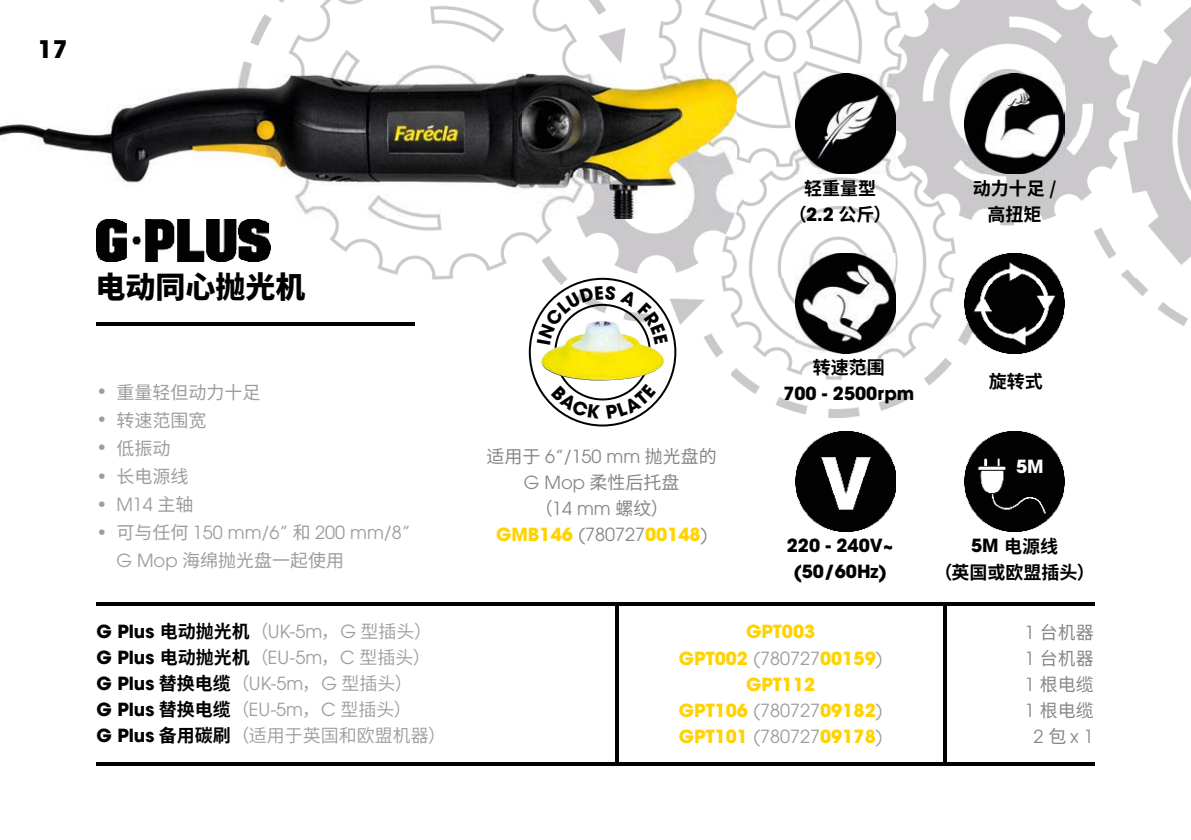
<style>
.page{position:relative;width:1191px;height:840px;background:#fff}
.page>*{position:absolute;margin:0;border:0;box-sizing:border-box;transform-origin:0 0}
.t1{font:800 30px "Source Han Sans CN";color:#000}
.t2{font:700 24px "ITC Avant Garde Pro";color:#000}
.t3{font:18px/26px "Source Han Sans CN";color:#9d9d9c}
.t4{font:700 18px/26px "ITC Avant Garde Pro";color:#ffd300;text-align:center}
.t5{font:700 18px/26px "Source Han Sans CN";color:#000;text-align:center}
.t6{font:18px "Source Han Sans CN";color:#9d9d9c}
.t7{font:18px/26px "Source Han Sans CN";color:#878787;text-align:justify}
.t8{font:700 18px/26px "ITC Avant Garde Pro";color:#000;text-align:center}
.t9{font:18px "ITC Avant Garde Pro";color:#9d9d9c}
.t10{font:18px "ITC Avant Garde Pro";color:#878787}
.t11{font:700 18px "ITC Avant Garde Pro";color:#fff}
.s1{font-family:"ITC Avant Garde Pro"}
.s2{font-family:"Source Han Sans CN"}
.s3{font-family:"ITC Avant Garde Pro";font-weight:700;color:#000}
.s4{font-weight:700;color:#000}
.s5{font-weight:400;color:#878787}
.s6{font-weight:400;color:#9d9d9c}
</style>
<div class="page">
<img style="left:240px;top:0;width:951px;height:138px">
<img style="left:732px;top:138px;width:459px;height:140px">
<img style="left:246px;top:218px;width:486px;height:187px">
<img style="left:731px;top:278px;width:71px;height:136px">
<img style="left:873px;top:278px;width:315px;height:133px">
<img style="left:802px;top:353px;width:71px;height:64px">
<img style="left:796px;top:431px;width:100px;height:100px">
<img style="left:964px;top:74px;width:100px;height:100px">
<img style="left:796px;top:74px;width:100px;height:100px">
<img style="left:96px;top:219px;width:174px;height:42px">
<hr style="left:96px;top:602px;width:998px;height:3px;background:#000">
<hr style="left:96px;top:762px;width:998px;height:3px;background:#000">
<hr style="left:615px;top:603px;width:3px;height:161px;background:#000">
<hr style="left:943px;top:603px;width:3px;height:161px;background:#000">
<img style="left:964px;top:431px;width:100px;height:100px">
<img style="left:796px;top:253px;width:100px;height:100px">
<img style="left:964px;top:253px;width:100px;height:100px">
<img style="left:541px;top:344px;width:123px;height:36px">
<img style="left:0;top:74px;width:737px;height:144px">
<hr style="left:96px;top:322px;width:318px;height:4px;background:#000">
<svg style="left:537px;top:285px;width:131px;height:59px"></svg>
<svg style="left:551px;top:385px;width:49px;height:34px"></svg>
<svg style="left:606px;top:383px;width:50px;height:35px"></svg>
<h2 class="t2" style="left:38px;top:33px;width:31px">17</h2>
<h1 class="t1" style="left:96px;top:269px;width:212px">电动同心抛光机</h1>
<p class="t6" style="left:96px;top:381px;width:165px"><span class="s1">•</span> 重量轻但动力十足</p>
<p class="t6" style="left:96px;top:409px;width:111px"><span class="s1">•</span> 转速范围宽</p>
<p class="t6" style="left:96px;top:437px;width:75px"><span class="s1">•</span> 低振动</p>
<p class="t6" style="left:96px;top:465px;width:93px"><span class="s1">•</span> 长电源线</p>
<p class="t9" style="left:96px;top:492px;width:98px">• M14 <span class="s2">主轴</span></p>
<p class="t9" style="left:96px;top:520px;width:315px">• <span class="s2">可与任何</span> 150 mm/6” <span class="s2">和</span> 200 mm/8”</p>
<p class="t6" style="left:116px;top:549px;width:229px"><span class="s1">G Mop</span> 海绵抛光盘一起使用</p>
<p class="t3" style="left:96px;top:618px;width:351px"><span class="s3">G Plus</span> <span class="s4">电动抛光机</span>（<span class="s1">UK-5m</span>，<span class="s1">G</span> 型插头）<br><span class="s3">G Plus</span> <span class="s4">电动抛光机</span>（<span class="s1">EU-5m</span>，<span class="s1">C</span> 型插头）<br><span class="s3">G Plus</span> <span class="s4">替换电缆</span>（<span class="s1">UK-5m</span>，<span class="s1">G</span> 型插头）<br><span class="s3">G Plus</span> <span class="s4">替换电缆</span>（<span class="s1">EU-5m</span>，<span class="s1">C</span> 型插头）<br><span class="s3">G Plus</span> <span class="s4">备用碳刷</span>（适用于英国和欧盟机器）</p>
<p class="t5" style="left:788px;top:176px;width:104px">轻重量型（<span class="s1">2.2</span> 公斤）</p>
<p class="t5" style="left:972px;top:176px;width:85px">动力十足 /高扭矩</p>
<p class="t10" style="left:486px;top:445px;width:232px"><span class="s2">适用于</span> 6”/150 mm <span class="s2">抛光盘的</span></p>
<p class="t7" style="left:524px;top:469px;width:157px;text-align:center"><span class="s1">G Mop</span> 柔性后托盘（<span class="s1">14 mm</span> 螺纹）</p>
<p class="t4" style="left:496px;top:521px;width:213px">GMB146 <span class="s5">(780727</span>00148<span class="s5">)</span></p>
<p class="t5" style="left:813px;top:354px;width:73px">转速范围</p>
<p class="t8" style="left:783px;top:379px;width:132px">700 - 2500rpm</p>
<p class="t8" style="left:787px;top:532px;width:108px">220 - 240V~ (50/60Hz)</p>
<p class="t4" style="left:679px;top:618px;width:205px">GPT003<br>GPT002 <span class="s6">(780727</span>00159<span class="s6">)<br></span>GPT112<br>GPT106 <span class="s6">(780727</span>09182<span class="s6">)<br></span>GPT101 <span class="s6">(780727</span>09178<span class="s6">)</span></p>
<p class="t5" style="left:988px;top:368px;width:55px">旋转式</p>
<p class="t11" style="left:1016px;top:454px;width:29px">5M</p>
<p class="t5" style="left:934px;top:533px;width:162px"><span class="s1">5M</span> 电源线<br>（英国或欧盟插头）</p>
<p class="t7" style="left:1025px;top:619px;width:70px"><span class="s1">1</span> 台机器<span class="s1">1</span> 台机器<span class="s1">1</span> 根电缆<span class="s1">1</span> 根电缆</p>
<p class="t10" style="left:1033px;top:724px;width:62px">2 <span class="s2">包</span>x 1</p>
</div>
